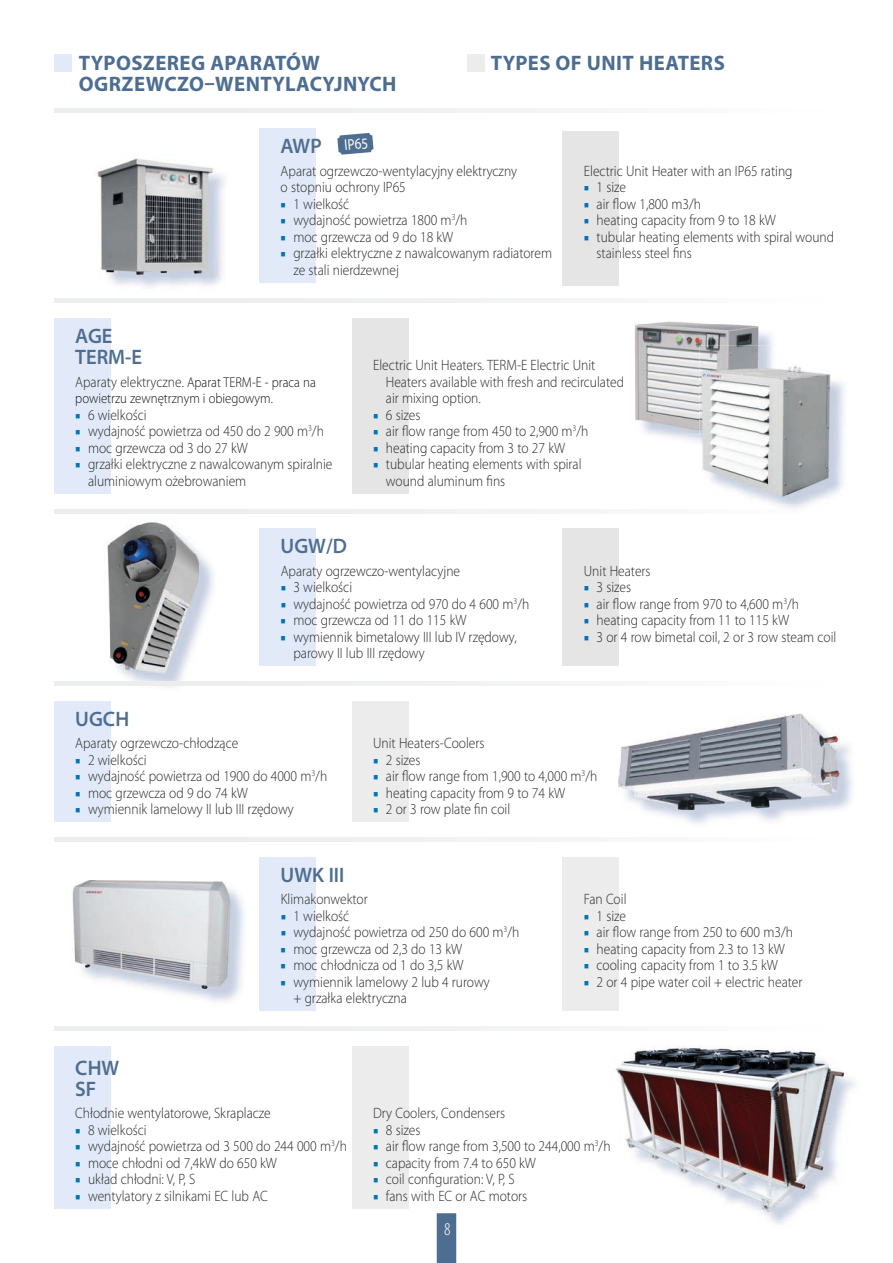
<style>
.page{position:relative;width:893px;height:1263px;background:#fff}
.page>*{position:absolute;margin:0;border:0;box-sizing:border-box;transform-origin:0 0}
.t1{font:700 21px/21px "Myriad Pro";letter-spacing:.02em;color:#4e6e91}
.t2{font:600 semi-expanded 21px/21px "Myriad Pro";color:#4e6e91;scale:.9 1}
.t3{font:300 condensed 18px "Myriad Pro";color:#fff}
.t4{font:15.6px "Myriad Pro";color:#fff;scale:.85 1}
.t5{font:300 15px/16.5px "Myriad Pro";color:#282828;scale:.9 1}
.t6{font:300 14.25px/16.5px "Myriad Pro";color:#131413;scale:.9 1}
.s1{font-family:"Minion Pro";font-weight:400;color:#0074b7}
.s2{font-size:15px;color:#282828}
</style>
<div class="page">
<img style="left:97px;top:158px;width:128px;height:129px">
<div style="left:54px;top:54px;width:17px;height:17px;background:#e2eafa"></div>
<div style="left:468px;top:54px;width:17px;height:17px;background:#ececec"></div>
<div style="left:54px;top:1046px;width:56px;height:163px;background:#e2eafa"></div>
<div style="left:352px;top:1046px;width:56px;height:163px;background:#ececec"></div>
<div style="left:54px;top:318px;width:56px;height:176px;background:#e2eafa"></div>
<div style="left:352px;top:318px;width:56px;height:176px;background:#e5e5e5"></div>
<div style="left:54px;top:701px;width:56px;height:121px;background:#e2eafa"></div>
<div style="left:352px;top:701px;width:56px;height:121px;background:#ececec"></div>
<div style="left:259px;top:529px;width:57px;height:137px;background:#e2eafa"></div>
<div style="left:563px;top:529px;width:56px;height:137px;background:#e5e5e5"></div>
<div style="left:259px;top:857px;width:57px;height:154px;background:#e2eafa"></div>
<div style="left:563px;top:857px;width:56px;height:154px;background:#ececec"></div>
<img style="left:618px;top:714px;width:187px;height:74px">
<img style="left:621px;top:717px;width:218px;height:93px">
<img style="left:154px;top:890px;width:90px;height:112px">
<img style="left:72px;top:880px;width:152px;height:79px">
<img style="left:75px;top:883px;width:157px;height:105px">
<img style="left:615px;top:1045px;width:197px;height:30px">
<img style="left:619px;top:1051px;width:236px;height:173px">
<img style="left:107px;top:522px;width:58px;height:136px">
<img style="left:110px;top:525px;width:89px;height:151px">
<hr style="left:54px;top:1027px;width:785px;height:4px;background:#f1f1f1">
<div style="left:54px;top:298px;width:785px;height:5px;background:#f1f1f1"></div>
<hr style="left:54px;top:509px;width:650px;height:4px;background:#eff0f0">
<hr style="left:54px;top:682px;width:785px;height:4px;background:#f1f1f1">
<hr style="left:54px;top:838px;width:785px;height:4px;background:#f1f1f1">
<div style="left:259px;top:128px;width:57px;height:155px;background:#e2eafa"></div>
<div style="left:563px;top:132px;width:56px;height:154px;background:#e5e5e5"></div>
<div style="left:54px;top:108px;width:785px;height:5px;background:#f1f1f1"></div>
<svg style="left:337px;top:133px;width:36px;height:22px"></svg>
<img style="left:662px;top:326px;width:111px;height:115px">
<img style="left:635px;top:321px;width:72px;height:100px">
<img style="left:637px;top:324px;width:121px;height:111px">
<img style="left:702px;top:366px;width:145px;height:138px">
<img style="left:699px;top:346px;width:78px;height:107px">
<img style="left:699px;top:346px;width:59px;height:89px">
<img style="left:704px;top:370px;width:73px;height:83px">
<img style="left:704px;top:370px;width:54px;height:65px">
<div style="left:437px;top:1213px;width:19px;height:50px;background:#4e6e91"></div>
<h1 class="t1" style="left:79px;top:51px;width:319px">TYPOSZEREG APARATÓW<br>OGRZEWCZO–WENTYLACYJNYCH</h1>
<h1 class="t1" style="left:491px;top:51px;width:236px">TYPES OF UNIT HEATERS</h1>
<h1 class="t2" style="left:281px;top:136px;width:47px">AWP</h1>
<p class="t4" style="left:344px;top:135px;width:29px;rotate:-5deg">IP65</p>
<p class="t5" style="left:281px;top:163px;width:264px">Aparat ogrzewczo-wentylacyjny elektryczny o stopniu ochrony IP65</p>
<p class="t5" style="left:281px;top:196px;width:78px"><span class="s1">■</span> 1 wielkość</p>
<p class="t5" style="left:281px;top:212px;width:209px"><span class="s1">■</span> wydajność powietrza 1800 m<sup>3</sup>/h</p>
<p class="t5" style="left:281px;top:229px;width:193px"><span class="s1">■</span> moc grzewcza od 9 do 18 kW</p>
<p class="t5" style="left:293px;top:245px;width:289px;text-indent:-13px"><span class="s1">■</span> grzałki elektryczne z nawalcowanym radiatorem ze stali nierdzewnej</p>
<p class="t5" style="left:584px;top:163px;width:233px">Electric Unit Heater with an IP65 rating</p>
<p class="t5" style="left:584px;top:179px;width:49px"><span class="s1">■</span> 1 size</p>
<p class="t5" style="left:584px;top:196px;width:132px"><span class="s1">■</span> air flow 1,800 m3/h</p>
<p class="t5" style="left:584px;top:212px;width:215px"><span class="s1">■</span> heating capacity from 9 to 18 kW</p>
<p class="t5" style="left:597px;top:229px;width:265px;text-indent:-13px"><span class="s1">■</span> tubular heating elements with spiral wound stainless steel fins</p>
<h1 class="t2" style="left:75px;top:325px;width:76px">AGE<br>TERM-E</h1>
<p class="t6" style="left:75px;top:374px;width:269px"><span class="s2">Aparaty elektryczne</span>. Aparat TERM-E - praca na powietrzu zewnętrznym i obiegowym.</p>
<p class="t5" style="left:75px;top:407px;width:81px"><span class="s1">■</span> 6 wielkości</p>
<p class="t5" style="left:75px;top:423px;width:278px"><span class="s1">■</span> wydajność powietrza od 450 do 2 900 m<sup>3</sup>/h</p>
<p class="t5" style="left:75px;top:440px;width:193px"><span class="s1">■</span> moc grzewcza od 3 do 27 kW</p>
<p class="t5" style="left:88px;top:456px;width:273px;text-indent:-13px"><span class="s1">■</span> grzałki elektryczne z nawalcowanym spiralnie aluminiowym ożebrowaniem</p>
<h1 class="t2" style="left:281px;top:536px;width:75px">UGW/D</h1>
<p class="t5" style="left:386px;top:357px;width:266px;text-indent:-13px">Electric Unit Heaters. TERM-E Electric Unit<br>Heaters available with fresh and recirculated air mixing option.</p>
<p class="t5" style="left:373px;top:407px;width:54px"><span class="s1">■</span> 6 sizes</p>
<p class="t5" style="left:373px;top:423px;width:241px"><span class="s1">■</span> air flow range from 450 to 2,900 m<sup>3</sup>/h</p>
<p class="t5" style="left:373px;top:440px;width:215px"><span class="s1">■</span> heating capacity from 3 to 27 kW</p>
<p class="t5" style="left:386px;top:456px;width:219px;text-indent:-13px"><span class="s1">■</span> tubular heating elements with spiral wound aluminum fins</p>
<h1 class="t2" style="left:75px;top:708px;width:61px">UGCH</h1>
<p class="t5" style="left:281px;top:563px;width:201px">Aparaty ogrzewczo-wentylacyjne</p>
<p class="t5" style="left:281px;top:579px;width:81px"><span class="s1">■</span> 3 wielkości</p>
<p class="t5" style="left:281px;top:596px;width:278px"><span class="s1">■</span> wydajność powietrza od 970 do 4 600 m<sup>3</sup>/h</p>
<p class="t5" style="left:281px;top:612px;width:208px"><span class="s1">■</span> moc grzewcza od 11 do 115 kW</p>
<p class="t5" style="left:293px;top:629px;width:250px;text-indent:-13px"><span class="s1">■</span> wymiennik bimetalowy III lub IV rzędowy, parowy II lub III rzędowy</p>
<p class="t5" style="left:584px;top:563px;width:76px">Unit Heaters</p>
<p class="t5" style="left:584px;top:579px;width:54px"><span class="s1">■</span> 3 sizes</p>
<p class="t5" style="left:584px;top:596px;width:241px"><span class="s1">■</span> air flow range from 970 to 4,600 m<sup>3</sup>/h</p>
<p class="t5" style="left:584px;top:612px;width:230px"><span class="s1">■</span> heating capacity from 11 to 115 kW</p>
<p class="t5" style="left:584px;top:629px;width:282px"><span class="s1">■</span> 3 or 4 row bimetal coil, 2 or 3 row steam coil</p>
<p class="t5" style="left:75px;top:735px;width:183px">Aparaty ogrzewczo-chłodzące</p>
<p class="t5" style="left:75px;top:752px;width:81px"><span class="s1">■</span> 2 wielkości</p>
<p class="t5" style="left:75px;top:768px;width:281px"><span class="s1">■</span> wydajność powietrza od 1900 do 4000 m<sup>3</sup>/h</p>
<p class="t5" style="left:75px;top:785px;width:193px"><span class="s1">■</span> moc grzewcza od 9 do 74 kW</p>
<p class="t5" style="left:75px;top:801px;width:244px"><span class="s1">■</span> wymiennik lamelowy II lub III rzędowy</p>
<h1 class="t2" style="left:281px;top:864px;width:72px">UWK III</h1>
<p class="t5" style="left:373px;top:735px;width:125px">Unit Heaters-Coolers</p>
<p class="t5" style="left:373px;top:752px;width:54px"><span class="s1">■</span> 2 sizes</p>
<p class="t5" style="left:373px;top:768px;width:251px"><span class="s1">■</span> air flow range from 1,900 to 4,000 m<sup>3</sup>/h</p>
<p class="t5" style="left:373px;top:785px;width:215px"><span class="s1">■</span> heating capacity from 9 to 74 kW</p>
<p class="t5" style="left:373px;top:801px;width:154px"><span class="s1">■</span> 2 or 3 row plate fin coil</p>
<h1 class="t2" style="left:75px;top:1057px;width:50px">CHW<br>SF</h1>
<p class="t5" style="left:281px;top:891px;width:98px">Klimakonwektor</p>
<p class="t5" style="left:281px;top:908px;width:78px"><span class="s1">■</span> 1 wielkość</p>
<p class="t5" style="left:281px;top:924px;width:267px"><span class="s1">■</span> wydajność powietrza od 250 do 600 m<sup>3</sup>/h</p>
<p class="t5" style="left:281px;top:941px;width:203px"><span class="s1">■</span> moc grzewcza od 2,3 do 13 kW</p>
<p class="t5" style="left:281px;top:957px;width:205px"><span class="s1">■</span> moc chłodnicza od 1 do 3,5 kW</p>
<p class="t5" style="left:293px;top:974px;width:220px;text-indent:-13px"><span class="s1">■</span> wymiennik lamelowy 2 lub 4 rurowy + grzałka elektryczna</p>
<p class="t5" style="left:584px;top:891px;width:49px">Fan Coil</p>
<p class="t5" style="left:584px;top:908px;width:49px"><span class="s1">■</span> 1 size</p>
<p class="t5" style="left:584px;top:924px;width:234px"><span class="s1">■</span> air flow range from 250 to 600 m3/h</p>
<p class="t5" style="left:584px;top:941px;width:225px"><span class="s1">■</span> heating capacity from 2.3 to 13 kW</p>
<p class="t5" style="left:584px;top:957px;width:217px"><span class="s1">■</span> cooling capacity from 1 to 3.5 kW</p>
<p class="t5" style="left:584px;top:974px;width:244px"><span class="s1">■</span> 2 or 4 pipe water coil + electric heater</p>
<p class="t5" style="left:75px;top:1105px;width:219px">Chłodnie wentylatorowe, Skraplacze</p>
<p class="t5" style="left:75px;top:1122px;width:81px"><span class="s1">■</span> 8 wielkości</p>
<p class="t5" style="left:75px;top:1138px;width:303px"><span class="s1">■</span> wydajność powietrza od 3 500 do 244 000 m<sup>3</sup>/h</p>
<p class="t5" style="left:75px;top:1155px;width:226px"><span class="s1">■</span> moce chłodni od 7,4kW do 650 kW</p>
<p class="t5" style="left:75px;top:1171px;width:135px"><span class="s1">■</span> układ chłodni: V, P, S</p>
<p class="t5" style="left:75px;top:1188px;width:215px"><span class="s1">■</span> wentylatory z silnikami EC lub AC</p>
<p class="t5" style="left:373px;top:1105px;width:148px">Dry Coolers, Condensers</p>
<p class="t5" style="left:373px;top:1122px;width:54px"><span class="s1">■</span> 8 sizes</p>
<p class="t5" style="left:373px;top:1138px;width:265px"><span class="s1">■</span> air flow range from 3,500 to 244,000 m<sup>3</sup>/h</p>
<p class="t5" style="left:373px;top:1155px;width:182px"><span class="s1">■</span> capacity from 7.4 to 650 kW</p>
<p class="t5" style="left:373px;top:1171px;width:159px"><span class="s1">■</span> coil configuration: V, P, S</p>
<p class="t5" style="left:373px;top:1188px;width:173px"><span class="s1">■</span> fans with EC or AC motors</p>
<p class="t3" style="left:444px;top:1220px;width:8px">8</p>
</div>
